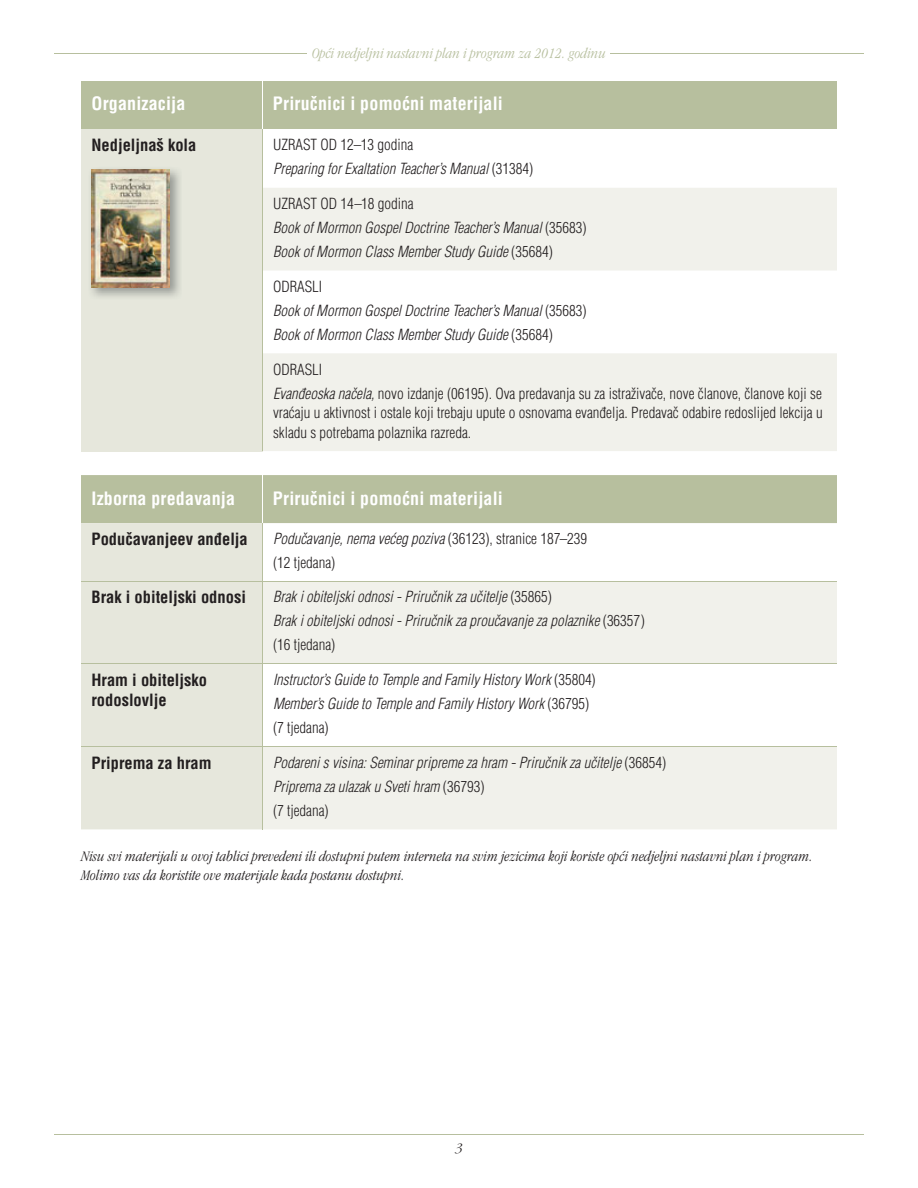
<style>
.page{position:relative;width:918px;height:1188px;background:#fff}
.page>*{position:absolute;margin:0;border:0;box-sizing:border-box;transform-origin:0 0}
.t1{font:700 condensed 18px "Helveticalds Lat";letter-spacing:.01em;color:#fff}
.t2{font:700 condensed 16.5px/19.5px "Helveticalds Lat";color:#231f20}
.t3{font:italic 300 condensed 15px/24px "Helveticalds Lat";color:#231f20}
.t4{font:300 condensed 15px/24px "Helveticalds Lat";color:#231f20}
.t5{font:italic 300 condensed 15px/19.5px "Garamondlds Lat";letter-spacing:.01em;color:#231f20}
.t6{font:italic 300 condensed 15px "Garamondlds Lat";letter-spacing:.01em;color:#b7bf9e}
.t7{font:italic 300 13.5px "Garamondlds Lat";color:#231f20}
.s1{font-style:normal}
.s2{font-style:italic}
</style>
<div class="page">
<hr style="left:54px;top:54px;width:810px;height:1px;background:#b7bf9e">
<hr style="left:54px;top:1134px;width:810px;height:1px;background:#b7bf9e">
<div style="left:81px;top:81px;width:756px;height:48px;background:#b7bf9e"></div>
<div style="left:81px;top:129px;width:181px;height:322px;background:#e6e7dc"></div>
<svg style="left:263px;top:188px;width:574px;height:263px;fill:#f1f1eb"></svg>
<hr style="left:262px;top:129px;width:1px;height:59px;background:#b7bf9e">
<hr style="left:262px;top:353px;width:1px;height:98px;background:#b7bf9e">
<hr style="left:262px;top:81px;width:1px;height:48px;background:#fff">
<hr style="left:262px;top:188px;width:1px;height:165px;background:#b7bf9e">
<div style="left:81px;top:475px;width:756px;height:48px;background:#b7bf9e"></div>
<div style="left:81px;top:523px;width:181px;height:306px;background:#e6e7dc"></div>
<svg style="left:263px;top:582px;width:574px;height:247px;fill:#f1f1eb"></svg>
<hr style="left:262px;top:475px;width:1px;height:48px;background:#fff">
<hr style="left:262px;top:747px;width:1px;height:82px;background:#b7bf9e">
<hr style="left:81px;top:581px;width:181px;height:1px;background:#b7bf9e">
<hr style="left:81px;top:663px;width:181px;height:1px;background:#b7bf9e">
<hr style="left:81px;top:746px;width:181px;height:1px;background:#b7bf9e">
<hr style="left:262px;top:523px;width:1px;height:58px;background:#b7bf9e">
<hr style="left:262px;top:581px;width:575px;height:1px;background:#b7bf9e">
<hr style="left:262px;top:581px;width:1px;height:82px;background:#b7bf9e">
<hr style="left:262px;top:663px;width:575px;height:1px;background:#b7bf9e">
<hr style="left:262px;top:664px;width:1px;height:82px;background:#b7bf9e">
<hr style="left:262px;top:746px;width:575px;height:1px;background:#b7bf9e">
<img style="left:91px;top:169px;width:89px;height:128px">
<img style="left:92px;top:169px;width:78px;height:118px">
<div style="left:308px;top:51px;width:302px;height:6px;background:#fff"></div>
<p class="t6" style="left:312px;top:48px;width:295px">Opći nedjeljni nastavni plan i program za 2012. godinu</p>
<p class="t1" style="left:92px;top:96px;width:95px">Organizacija</p>
<p class="t1" style="left:273px;top:96px;width:231px">Priručnici i pomoćni materijali</p>
<p class="t2" style="left:92px;top:137px;width:106px">Nedjeljna š kola</p>
<p class="t3" style="left:273px;top:134px;width:262px"><span class="s1">UZRAST OD 12–13 godina<br></span>Preparing for Exaltation Teacher’s Manual <span class="s1">(31384)</span></p>
<p class="t3" style="left:273px;top:193px;width:315px"><span class="s1">UZRAST OD 14–18 godina<br></span>Book of Mormon Gospel Doctrine Teacher’s Manual <span class="s1">(35683)<br></span>Book of Mormon Class Member Study Guide <span class="s1">(35684)</span></p>
<p class="t3" style="left:273px;top:276px;width:315px"><span class="s1">ODRASLI<br></span>Book of Mormon Gospel Doctrine Teacher’s Manual <span class="s1">(35683)<br></span>Book of Mormon Class Member Study Guide <span class="s1">(35684)</span></p>
<p class="t4" style="left:273px;top:358px;width:550px">ODRASLI<br><span class="s2">Evanđeoska načela,</span> novo izdanje (06195). Ova predavanja su za istraživače, nove članove, članove koji se</p>
<p class="t4" style="left:273px;top:404px;width:551px;line-height:19.5px">vraćaju u aktivnost i ostale koji trebaju upute o osnovama evanđelja. Predavač odabire redoslijed lekcija u skladu s potrebama polaznika razreda.</p>
<p class="t1" style="left:92px;top:490px;width:145px">Izborna predavanja</p>
<p class="t1" style="left:273px;top:490px;width:231px">Priručnici i pomoćni materijali</p>
<p class="t2" style="left:92px;top:530px;width:158px">Podučavanje ev anđelja</p>
<p class="t4" style="left:273px;top:527px;width:316px"><span class="s2">Podučavanje, nema većeg poziva</span> (36123), stranice 187–239 (12 tjedana)</p>
<p class="t2" style="left:92px;top:589px;width:156px">Brak i obiteljski odnosi</p>
<p class="t3" style="left:273px;top:586px;width:374px">Brak i obiteljski odnosi - Priručnik za učitelje <span class="s1">(35865)<br></span>Brak i obiteljski odnosi - Priručnik za proučavanje za polaznike <span class="s1">(36357) (16 tjedana)</span></p>
<p class="t2" style="left:92px;top:672px;width:117px">Hram i obiteljsko rodoslovlje</p>
<p class="t3" style="left:273px;top:669px;width:324px">Instructor’s Guide to Temple and Family History Work <span class="s1">(35804)<br></span>Member’s Guide to Temple and Family History Work <span class="s1">(36795) (7 tjedana)</span></p>
<p class="t2" style="left:92px;top:754px;width:122px">Priprema za hram</p>
<p class="t3" style="left:273px;top:752px;width:395px">Podareni s visina: Seminar pripreme za hram - Priručnik za učitelje <span class="s1">(36854)<br></span>Priprema za ulazak u Sveti hram <span class="s1">(36793)<br>(7 tjedana)</span></p>
<p class="t5" style="left:81px;top:848px;width:733px">Nisu svi materijali u ovoj tablici prevedeni ili dostupni putem interneta na svim jezicima koji koriste opći nedjeljni nastavni plan i program.<br>Molimo vas da koristite ove materijale kada postanu dostupni.</p>
<p class="t7" style="left:455px;top:1143px;width:9px">3</p>
</div>
